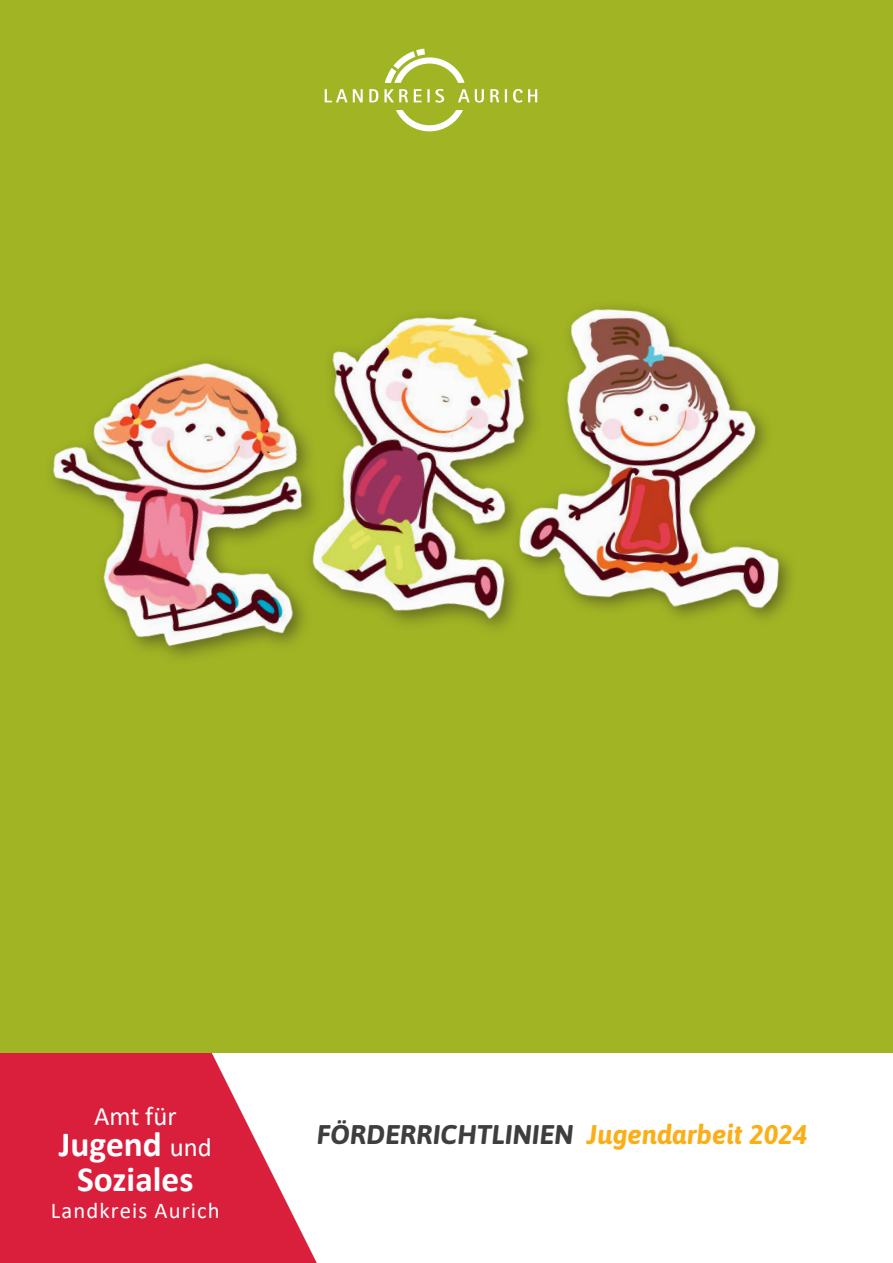
<style>
.page{position:relative;width:893px;height:1263px;background:#fff}
.page>*{position:absolute;margin:0;border:0;box-sizing:border-box;transform-origin:0 0}
.t1{font:700 35.4px/35.4px "Calibri";color:#fff;text-align:center}
.t2{font:italic 700 27px "Asap";color:#3e3e3f}
.t3{font:26.55px "Calibri";color:#fff}
.t4{font:22.65px "Calibri";letter-spacing:.05em;color:#fff}
.s1{font-weight:400;font-size:26.55px}
.s2{color:#faaf18}
</style>
<div class="page">
<svg style="left:0;top:1052px;width:317px;height:211px;fill:#da1f3d"></svg>
<div style="left:0;top:0;width:893px;height:1052px;background:#a1b424"></div>
<img style="left:52px;top:362px;width:196px;height:295px">
<img style="left:248px;top:316px;width:261px;height:328px">
<img style="left:506px;top:307px;width:285px;height:312px">
<svg style="left:325px;top:49px;width:212px;height:82px"></svg>
<p class="t3" style="left:94px;top:1097px;width:84px">Amt für</p>
<h1 class="t1" style="left:59px;top:1125px;width:154px">Jugend <span class="s1">und<br></span>Soziales</h1>
<p class="t4" style="left:51px;top:1194px;width:170px">Landkreis Aurich</p>
<p class="t2" style="left:317px;top:1119px;width:492px">FÖRDERRICHTLINIEN <span class="s2">Jugendarbeit 2024</span></p>
</div>
